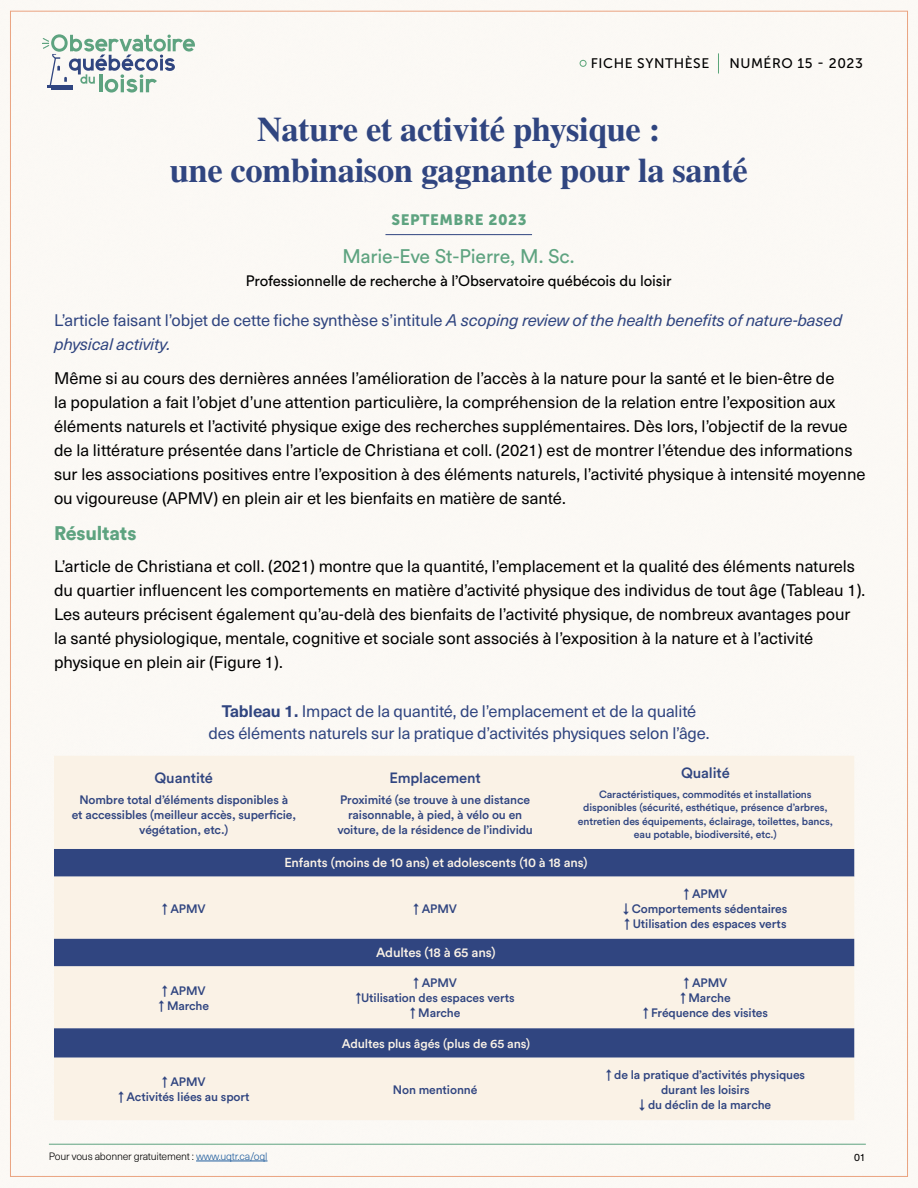
<style>
.page{position:relative;width:918px;height:1188px;background:#fbf9f5}
.page>*{position:absolute;margin:0;border:0;box-sizing:border-box;transform-origin:0 0}
.t1{font:700 34.5px/40.5px "STIX General";letter-spacing:-.01em;color:#304580;text-align:center}
.t2{font:19.5px "Circular Std";letter-spacing:-.01em;color:#5ea380}
.t3{font:900 19.5px "Circular Std";letter-spacing:-.01em;color:#5ea380}
.t4{font:16.5px/24px "Neue Haas Unica W1 G";color:#000}
.t5{font:16.5px/22.5px "Neue Haas Unica W1 G";letter-spacing:-.01em;color:#304580;text-align:center}
.t6{font:italic 16.5px/24px "Neue Haas Unica W1 G";letter-spacing:-.01em;color:#304580}
.t7{font:15px "Circular Std";letter-spacing:-.01em;color:#000}
.t8{font:15px "Museo Sans 900";letter-spacing:.04em;color:#5ea380}
.t9{font:500 14.7px "Circular Std";letter-spacing:-.01em;color:#304580}
.t10{font:13.8px "Museo Sans 500";letter-spacing:.04em;color:#000}
.t11{font:500 13.2px "Circular Std";letter-spacing:-.01em;color:#faf2e6}
.t12{font:500 12.9px "Circular Std";letter-spacing:-.01em;color:#faf2e6}
.t13{font:500 12.45px "Circular Std";letter-spacing:-.01em;color:#faf2e6}
.t14{font:500 12.15px/15px "Circular Std";letter-spacing:-.01em;color:#304580;text-align:center}
.t15{font:500 10.5px/13.5px "Circular Std";letter-spacing:-.01em;color:#304580;text-align:center}
.t16{font:300 10.5px "Neue Haas Unica W1 G";letter-spacing:-.02em;color:#000}
.t17{font:10.5px "Neue Haas Unica W1 G";color:#000}
.s1{font-style:normal}
.s2{font-weight:700}
.s3{color:#215e9e}
</style>
<div class="page">
<div style="left:580px;top:60px;width:6px;height:7px;border:1px solid #5ca67a;border-radius:50%"></div>
<svg style="left:718px;top:53px;width:1px;height:21px"></svg>
<svg style="left:42px;top:34px;width:153px;height:59px"></svg>
<hr style="left:49px;top:1144px;width:817px;height:1px;background:#5ea380">
<hr style="left:196px;top:1161px;width:72px;height:1px;background:#215e9e">
<hr style="left:385px;top:234px;width:147px;height:1px;background:#304580">
<div style="left:54px;top:756px;width:800px;height:93px;background:#faf2e6"></div>
<div style="left:54px;top:849px;width:800px;height:28px;background:#304580"></div>
<div style="left:54px;top:877px;width:800px;height:243px;background:#faf2e6"></div>
<svg style="left:54px;top:939px;width:800px;height:119px;background:#9aa0b5"></svg>
<p class="t10" style="left:591px;top:56px;width:120px">FICHE SYNTHÈSE</p>
<p class="t10" style="left:730px;top:56px;width:135px">NUMÉRO 15 - 2023</p>
<h1 class="t1" style="left:170px;top:111px;width:580px">Nature et activité physique :<br>une combinaison gagnante pour la santé</h1>
<p class="t8" style="left:391px;top:211px;width:137px">SEPTEMBRE 2023</p>
<p class="t2" style="left:342px;top:245px;width:234px">Marie-Eve St-Pierre, M. Sc.</p>
<p class="t7" style="left:246px;top:272px;width:427px">Professionnelle de recherche à l’Observatoire québécois du loisir</p>
<p class="t6" style="left:54px;top:308px;width:790px"><span class="s1">L’article faisant l’objet de cette fiche synthèse s’intitule</span> A scoping review of the health benefits of nature-based physical activity.</p>
<p class="t4" style="left:54px;top:365px;width:813px">Même si au cours des dernières années l’amélioration de l’accès à la nature pour la santé et le bien-être de<br>la population a fait l’objet d’une attention particulière, la compréhension de la relation entre l’exposition aux éléments naturels et l’activité physique exige des recherches supplémentaires. Dès lors, l’objectif de la revue de la littérature présentée dans l’article de Christiana et coll. (2021) est de montrer l’étendue des informations sur les associations positives entre l’exposition à des éléments naturels, l’activité physique à intensité moyenne ou vigoureuse (APMV) en plein air et les bienfaits en matière de santé.</p>
<p class="t3" style="left:54px;top:520px;width:84px">Résultats</p>
<p class="t4" style="left:54px;top:553px;width:813px">L’article de Christiana et coll. (2021) montre que la quantité, l’emplacement et la qualité des éléments naturels du quartier influencent les comportements en matière d’activité physique des individus de tout âge (Tableau 1).<br>Les auteurs précisent également qu’au-delà des bienfaits de l’activité physique, de nombreux avantages pour la santé physiologique, mentale, cognitive et sociale sont associés à l’exposition à la nature et à l’activité physique en plein air (Figure 1).</p>
<p class="t5" style="left:208px;top:699px;width:503px"><span class="s2">Tableau 1.</span> Impact de la quantité, de l’emplacement et de la qualité des éléments naturels sur la pratique d’activités physiques selon l’âge.</p>
<p class="t9" style="left:155px;top:769px;width:60px">Quantité</p>
<p class="t14" style="left:72px;top:792px;width:226px">Nombre total d’éléments disponibles à<br>et accessibles (meilleur accès, superficie, végétation, etc.)</p>
<p class="t9" style="left:389px;top:769px;width:93px">Emplacement</p>
<p class="t14" style="left:337px;top:792px;width:197px">Proximité (se trouve à une distance raisonnable, à pied, à vélo ou en voiture, de la résidence de l’individu</p>
<p class="t9" style="left:681px;top:764px;width:50px">Qualité</p>
<p class="t15" style="left:578px;top:787px;width:257px">Caractéristiques, commodités et installations disponibles (sécurité, esthétique, présence d’arbres, entretien des équipements, éclairage, toilettes, bancs, eau potable, biodiversité, etc.)</p>
<p class="t12" style="left:284px;top:854px;width:305px">Enfants (moins de 10 ans) et adolescents (10 à 18 ans)</p>
<p class="t14" style="left:162px;top:901px;width:45px">↑ APMV</p>
<p class="t14" style="left:413px;top:901px;width:45px">↑ APMV</p>
<p class="t11" style="left:376px;top:944px;width:121px">Adultes (18 à 65 ans)</p>
<p class="t14" style="left:624px;top:886px;width:165px">↑ APMV<br>↓ Comportements sédentaires ↑ Utilisation des espaces verts</p>
<p class="t14" style="left:159px;top:983px;width:52px;text-align:left">↑ APMV ↑ Marche</p>
<p class="t14" style="left:355px;top:975px;width:161px">↑ APMV<br>↑Utilisation des espaces verts ↑ Marche</p>
<p class="t14" style="left:643px;top:975px;width:127px">↑ APMV<br>↑ Marche<br>↑ Fréquence des visites</p>
<p class="t13" style="left:342px;top:1036px;width:190px">Adultes plus âgés (plus de 65 ans)</p>
<p class="t14" style="left:118px;top:1074px;width:133px">↑ APMV<br>↑ Activités liées au sport</p>
<p class="t14" style="left:393px;top:1082px;width:86px">Non mentionné</p>
<p class="t14" style="left:606px;top:1067px;width:201px">↑ de la pratique d’activités physiques durant les loisirs<br>↓ du déclin de la marche</p>
<p class="t16" style="left:49px;top:1149px;width:220px">Pour vous abonner gratuitement : <span class="s3">www.uqtr.ca/oql</span></p>
<p class="t17" style="left:854px;top:1150px;width:13px">01</p>
</div>
